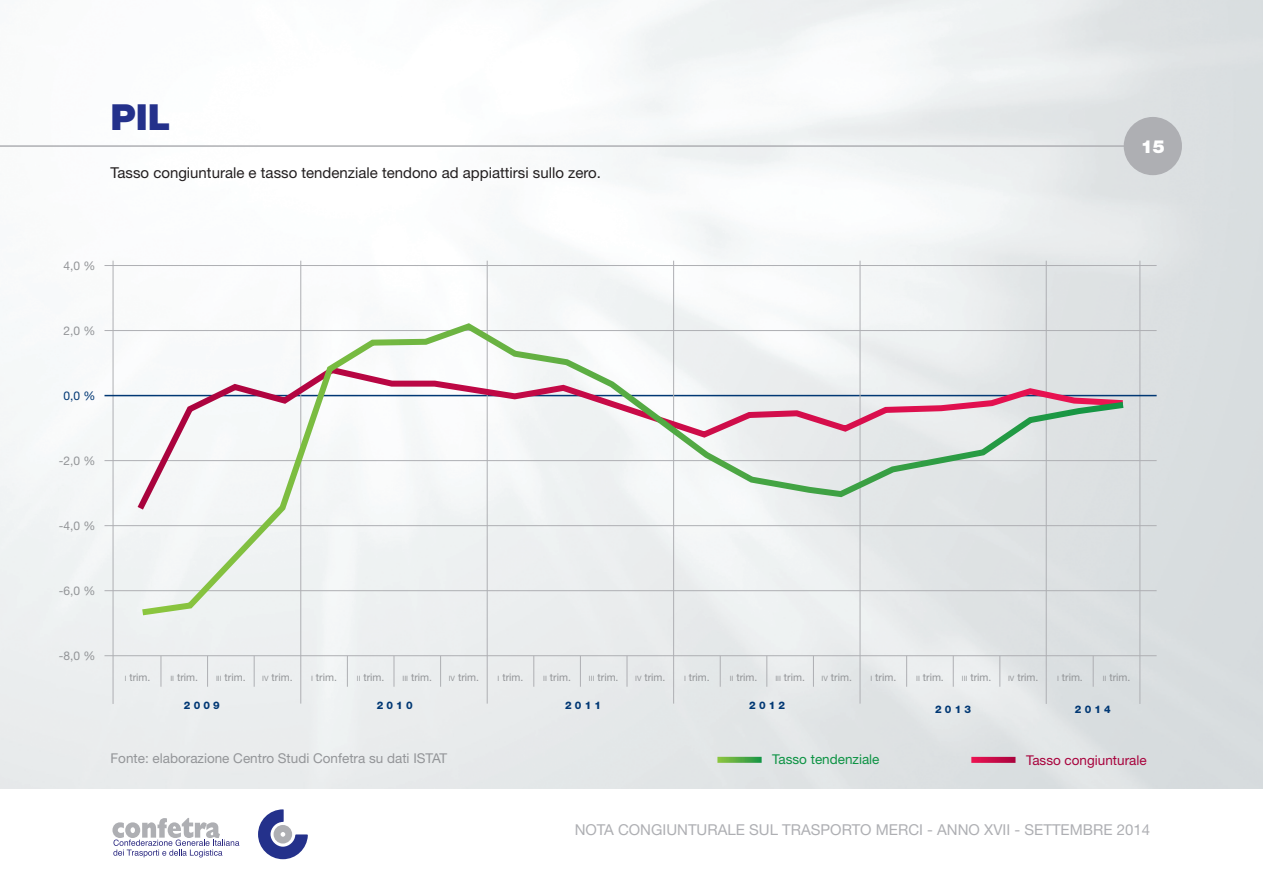
<style>
.page{position:relative;width:1263px;height:893px;background:#fff}
.page>*{position:absolute;margin:0;border:0;box-sizing:border-box;transform-origin:0 0}
.Heading{font:900 36px "Helvetica Neue";color:#24318b}
.t1{font:900 18px "Helvetica Neue";color:#fff}
.body{font:15px "Helvetica Neue";color:#231f20}
.t2{font:15px "Helvetica Neue";color:#aeafb3}
.t3{font:13.5px "Helvetica Neue";color:#939598}
.t4{font:13.5px "Helvetica Neue";color:#a8033d}
.t5{font:13.5px "Helvetica Neue";color:#0d9344}
.t6{font:12px "Helvetica Neue";color:#939598}
.t7{font:12px "Helvetica Neue";color:#013874}
.t8{font:10.5px "Helvetica Neue";color:#939598}
.t9{font:800 10.5px "Helvetica Neue";letter-spacing:.3em;color:#013874}
.s1{font-size:7.35px}
</style>
<div class="page">
<img style="left:0;top:0;width:1263px;height:788px">
<hr style="left:0;top:145px;width:1153px;height:2px;background:#aeafb3">
<svg style="left:112px;top:818px;width:127px;height:39px"></svg>
<svg style="left:258px;top:809px;width:50px;height:50px"></svg>
<svg style="left:971px;top:757px;width:44px;height:6px"></svg>
<svg style="left:717px;top:757px;width:45px;height:6px"></svg>
<hr style="left:104px;top:265px;width:1052px;height:1px;background:#aeafb3">
<hr style="left:1046px;top:261px;width:1px;height:443px;background:#aeafb3">
<hr style="left:1139px;top:261px;width:1px;height:443px;background:#aeafb3">
<hr style="left:113px;top:261px;width:1px;height:443px;background:#aeafb3">
<hr style="left:104px;top:655px;width:1052px;height:1px;background:#aeafb3">
<hr style="left:104px;top:330px;width:1052px;height:1px;background:#aeafb3">
<hr style="left:104px;top:395px;width:1052px;height:1px;background:#013874">
<hr style="left:104px;top:460px;width:1052px;height:1px;background:#aeafb3">
<hr style="left:104px;top:525px;width:1052px;height:1px;background:#aeafb3">
<hr style="left:104px;top:590px;width:1052px;height:1px;background:#aeafb3">
<hr style="left:207px;top:656px;width:1px;height:31px;background:#aeafb3">
<hr style="left:254px;top:656px;width:1px;height:31px;background:#aeafb3">
<hr style="left:394px;top:656px;width:1px;height:31px;background:#aeafb3">
<hr style="left:440px;top:656px;width:1px;height:31px;background:#aeafb3">
<hr style="left:580px;top:656px;width:1px;height:31px;background:#aeafb3">
<hr style="left:766px;top:656px;width:1px;height:31px;background:#aeafb3">
<hr style="left:953px;top:656px;width:1px;height:31px;background:#aeafb3">
<hr style="left:627px;top:656px;width:1px;height:31px;background:#aeafb3">
<hr style="left:813px;top:656px;width:1px;height:31px;background:#aeafb3">
<hr style="left:999px;top:656px;width:1px;height:31px;background:#aeafb3">
<hr style="left:1093px;top:656px;width:1px;height:31px;background:#aeafb3">
<hr style="left:860px;top:261px;width:1px;height:443px;background:#aeafb3">
<hr style="left:300px;top:261px;width:1px;height:443px;background:#aeafb3">
<hr style="left:487px;top:261px;width:1px;height:443px;background:#aeafb3">
<hr style="left:673px;top:261px;width:1px;height:443px;background:#aeafb3">
<hr style="left:161px;top:656px;width:1px;height:31px;background:#aeafb3">
<hr style="left:347px;top:656px;width:1px;height:31px;background:#aeafb3">
<hr style="left:533px;top:656px;width:1px;height:31px;background:#aeafb3">
<hr style="left:720px;top:656px;width:1px;height:31px;background:#aeafb3">
<hr style="left:906px;top:656px;width:1px;height:31px;background:#aeafb3">
<svg style="left:136px;top:320px;width:994px;height:299px"></svg>
<div style="left:1124px;top:117px;width:58px;height:58px;background:#aeafb3;border-radius:50%"></div>
<p class="Heading" style="left:111px;top:95px;width:62px">PIL</p>
<p class="body" style="left:111px;top:163px;width:492px">Tasso congiunturale e tasso tendenziale tendono ad appiattirsi sullo zero.</p>
<h2 class="t1" style="left:1141px;top:136px;width:26px">15</h2>
<p class="t6" style="left:63px;top:258px;width:34px">4,0 %</p>
<p class="t6" style="left:63px;top:323px;width:34px">2,0 %</p>
<p class="t7" style="left:63px;top:388px;width:34px">0,0 %</p>
<p class="t6" style="left:59px;top:453px;width:38px">-2,0 %</p>
<p class="t6" style="left:59px;top:518px;width:38px">-4,0 %</p>
<p class="t6" style="left:59px;top:583px;width:38px">-6,0 %</p>
<p class="t6" style="left:59px;top:648px;width:38px">-8,0 %</p>
<p class="t8" style="left:125px;top:671px;width:27px"><span class="s1">I</span> trim.</p>
<p class="t8" style="left:311px;top:671px;width:27px"><span class="s1">I</span> trim.</p>
<p class="t8" style="left:498px;top:671px;width:27px"><span class="s1">I</span> trim.</p>
<p class="t8" style="left:684px;top:671px;width:27px"><span class="s1">I</span> trim.</p>
<p class="t8" style="left:870px;top:671px;width:27px"><span class="s1">I</span> trim.</p>
<p class="t8" style="left:170px;top:671px;width:29px"><span class="s1">II</span> trim.</p>
<p class="t8" style="left:216px;top:671px;width:31px"><span class="s1">III</span> trim.</p>
<p class="t8" style="left:262px;top:671px;width:32px"><span class="s1">IV</span> trim.</p>
<p class="t8" style="left:357px;top:671px;width:29px"><span class="s1">II</span> trim.</p>
<p class="t8" style="left:402px;top:671px;width:31px"><span class="s1">III</span> trim.</p>
<p class="t8" style="left:449px;top:671px;width:32px"><span class="s1">IV</span> trim.</p>
<p class="t8" style="left:543px;top:671px;width:29px"><span class="s1">II</span> trim.</p>
<p class="t8" style="left:589px;top:671px;width:31px"><span class="s1">III</span> trim.</p>
<p class="t8" style="left:635px;top:671px;width:32px"><span class="s1">IV</span> trim.</p>
<p class="t8" style="left:730px;top:671px;width:29px"><span class="s1">II</span> trim.</p>
<p class="t8" style="left:775px;top:671px;width:31px"><span class="s1">III</span> trim.</p>
<p class="t8" style="left:822px;top:671px;width:32px"><span class="s1">IV</span> trim.</p>
<p class="t8" style="left:916px;top:671px;width:29px"><span class="s1">II</span> trim.</p>
<p class="t8" style="left:962px;top:671px;width:31px"><span class="s1">III</span> trim.</p>
<p class="t8" style="left:1008px;top:671px;width:32px"><span class="s1">IV</span> trim.</p>
<p class="t8" style="left:1057px;top:671px;width:27px"><span class="s1">I</span> trim.</p>
<p class="t8" style="left:1103px;top:671px;width:29px"><span class="s1">II</span> trim.</p>
<p class="t9" style="left:184px;top:699px;width:37px">2009</p>
<p class="t9" style="left:377px;top:699px;width:37px">2010</p>
<p class="t9" style="left:749px;top:699px;width:37px">2012</p>
<p class="t9" style="left:935px;top:703px;width:37px">2013</p>
<p class="t9" style="left:1075px;top:703px;width:37px">2014</p>
<p class="t9" style="left:565px;top:699px;width:37px">2011</p>
<p class="t3" style="left:111px;top:750px;width:338px">Fonte: elaborazione Centro Studi Confetra su dati ISTAT</p>
<p class="t5" style="left:772px;top:751px;width:109px">Tasso tendenziale</p>
<p class="t4" style="left:1026px;top:752px;width:122px">Tasso congiunturale</p>
<h3 class="t2" style="left:575px;top:821px;width:577px">NOTA CONGIUNTURALE SUL TRASPORTO MERCI - ANNO XVII - SETTEMBRE 2014</h3>
</div>
